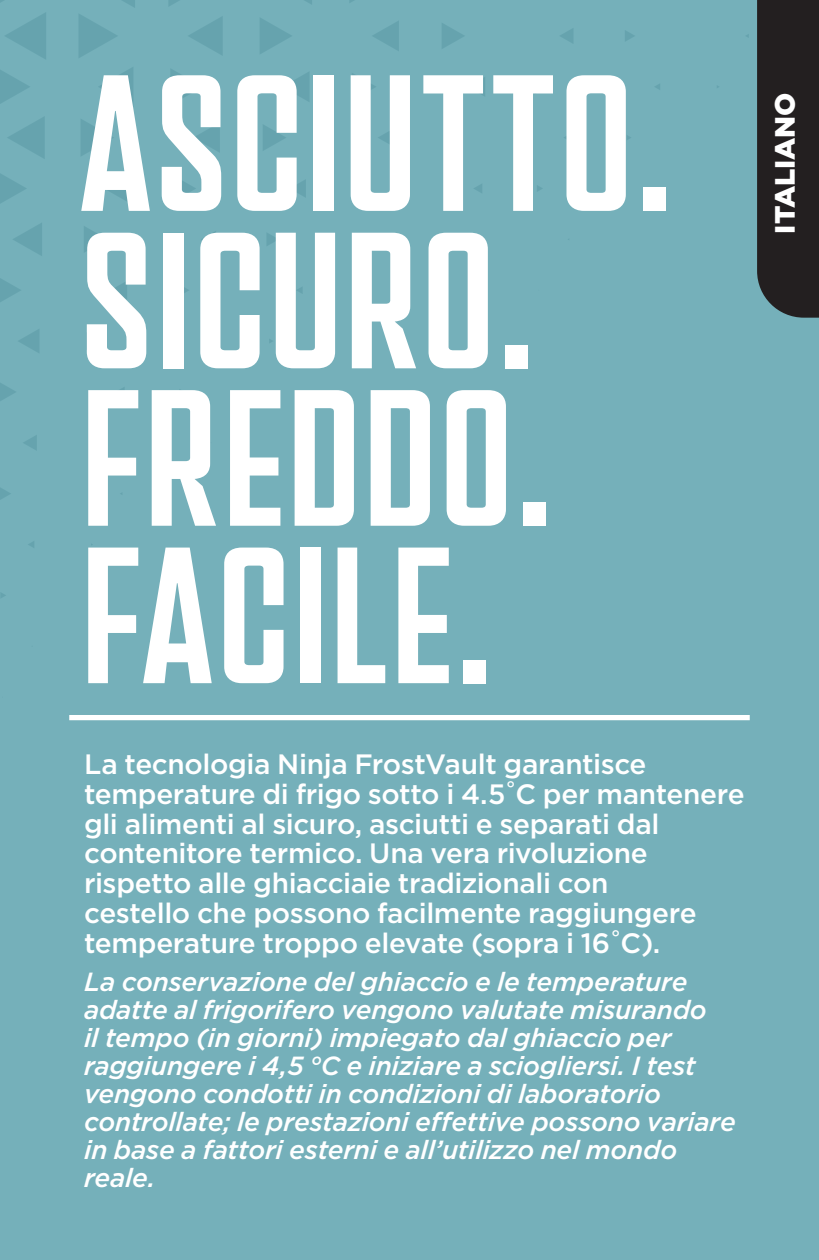
<style>
.page{position:relative;width:819px;height:1260px;background:#75b0ba}
.page>*{position:absolute;margin:0;border:0;box-sizing:border-box;transform-origin:0 0}
.t1{font:700 182px/157.5px "PF Venue";letter-spacing:.015em;color:#fff}
.t2{font:500 28px/29.8px "Gotham";letter-spacing:-.015em;color:#fff}
.t3{font:900 28px "Gotham";color:#fff}
.t4{font:italic 500 26.25px/28px "Gotham";letter-spacing:-.01em;color:#fff}
</style>
<div class="page">
<svg style="left:448px;top:237px;width:5px;height:5px"></svg>
<svg style="left:385px;top:236px;width:7px;height:7px"></svg>
<svg style="left:297px;top:287px;width:5px;height:6px"></svg>
<svg style="left:537px;top:185px;width:5px;height:6px"></svg>
<svg style="left:474px;top:184px;width:8px;height:9px"></svg>
<svg style="left:356px;top:181px;width:13px;height:15px"></svg>
<svg style="left:290px;top:180px;width:16px;height:17px"></svg>
<svg style="left:267px;top:233px;width:11px;height:13px"></svg>
<svg style="left:207px;top:338px;width:6px;height:7px"></svg>
<svg style="left:180px;top:390px;width:4px;height:4px"></svg>
<svg style="left:564px;top:134px;width:7px;height:8px"></svg>
<svg style="left:445px;top:130px;width:14px;height:15px"></svg>
<svg style="left:378px;top:128px;width:18px;height:20px"></svg>
<svg style="left:263px;top:125px;width:23px;height:26px"></svg>
<svg style="left:201px;top:231px;width:15px;height:17px"></svg>
<svg style="left:177px;top:284px;width:12px;height:13px"></svg>
<svg style="left:116px;top:387px;width:8px;height:9px"></svg>
<svg style="left:535px;top:80px;width:12px;height:14px"></svg>
<svg style="left:468px;top:77px;width:17px;height:19px"></svg>
<svg style="left:352px;top:73px;width:24px;height:27px"></svg>
<svg style="left:283px;top:72px;width:26px;height:30px"></svg>
<svg style="left:194px;top:123px;width:26px;height:29px"></svg>
<svg style="left:174px;top:176px;width:22px;height:25px"></svg>
<svg style="left:111px;top:281px;width:16px;height:18px"></svg>
<svg style="left:87px;top:333px;width:14px;height:16px"></svg>
<svg style="left:89px;top:439px;width:7px;height:8px"></svg>
<svg style="left:625px;top:30px;width:9px;height:11px"></svg>
<svg style="left:560px;top:29px;width:13px;height:14px"></svg>
<svg style="left:442px;top:23px;width:22px;height:26px"></svg>
<svg style="left:373px;top:21px;width:26px;height:30px"></svg>
<svg style="left:260px;top:18px;width:32px;height:36px"></svg>
<svg style="left:189px;top:17px;width:34px;height:38px"></svg>
<svg style="left:170px;top:69px;width:32px;height:36px"></svg>
<svg style="left:105px;top:174px;width:25px;height:29px"></svg>
<svg style="left:84px;top:226px;width:23px;height:26px"></svg>
<svg style="left:19px;top:329px;width:20px;height:24px"></svg>
<svg style="left:0;top:383px;width:16px;height:18px"></svg>
<svg style="left:23px;top:435px;width:14px;height:15px"></svg>
<svg style="left:655px;top:84px;width:5px;height:6px"></svg>
<svg style="left:305px;top:0;width:7px;height:4px"></svg>
<svg style="left:169px;top:0;width:10px;height:6px"></svg>
<svg style="left:99px;top:67px;width:34px;height:39px"></svg>
<svg style="left:81px;top:119px;width:33px;height:37px"></svg>
<svg style="left:13px;top:223px;width:29px;height:33px"></svg>
<svg style="left:0;top:278px;width:21px;height:24px"></svg>
<svg style="left:0;top:488px;width:11px;height:12px"></svg>
<svg style="left:28px;top:541px;width:6px;height:7px"></svg>
<svg style="left:79px;top:0;width:56px;height:58px"></svg>
<svg style="left:0;top:174px;width:26px;height:29px"></svg>
<svg style="left:1px;top:593px;width:5px;height:5px"></svg>
<svg style="left:0;top:0;width:46px;height:159px"></svg>
<div style="left:69px;top:715px;width:681px;height:5px;background:#fff"></div>
<div style="left:757px;top:0;width:62px;height:318px;background:#231f20"></div>
<h1 class="t1" style="left:81px;top:66px;width:596px">ASCIUTTO.<br>SICURO.<br>FREDDO.<br>FACILE.</h1>
<p class="t2" style="left:84px;top:749px;width:662px">La tecnologia Ninja FrostVault garantisce temperature di frigo sotto i 4.5˚C per mantenere gli alimenti al sicuro, asciutti e separati dal contenitore termico. Una vera rivoluzione rispetto alle ghiacciaie tradizionali con<br>cestello che possono facilmente raggiungere temperature troppo elevate (sopra i 16˚C).</p>
<p class="t4" style="left:84px;top:967px;width:653px">La conservazione del ghiaccio e le temperature adatte al frigorifero vengono valutate misurando<br>il tempo (in giorni) impiegato dal ghiaccio per raggiungere i 4,5 °C e iniziare a sciogliersi. I test vengono condotti in condizioni di laboratorio controllate; le prestazioni effettive possono variare in base a fattori esterni e all’utilizzo nel mondo reale.</p>
<p class="t3" style="left:766px;top:234px;width:143px;rotate:-90deg">ITALIANO</p>
</div>
